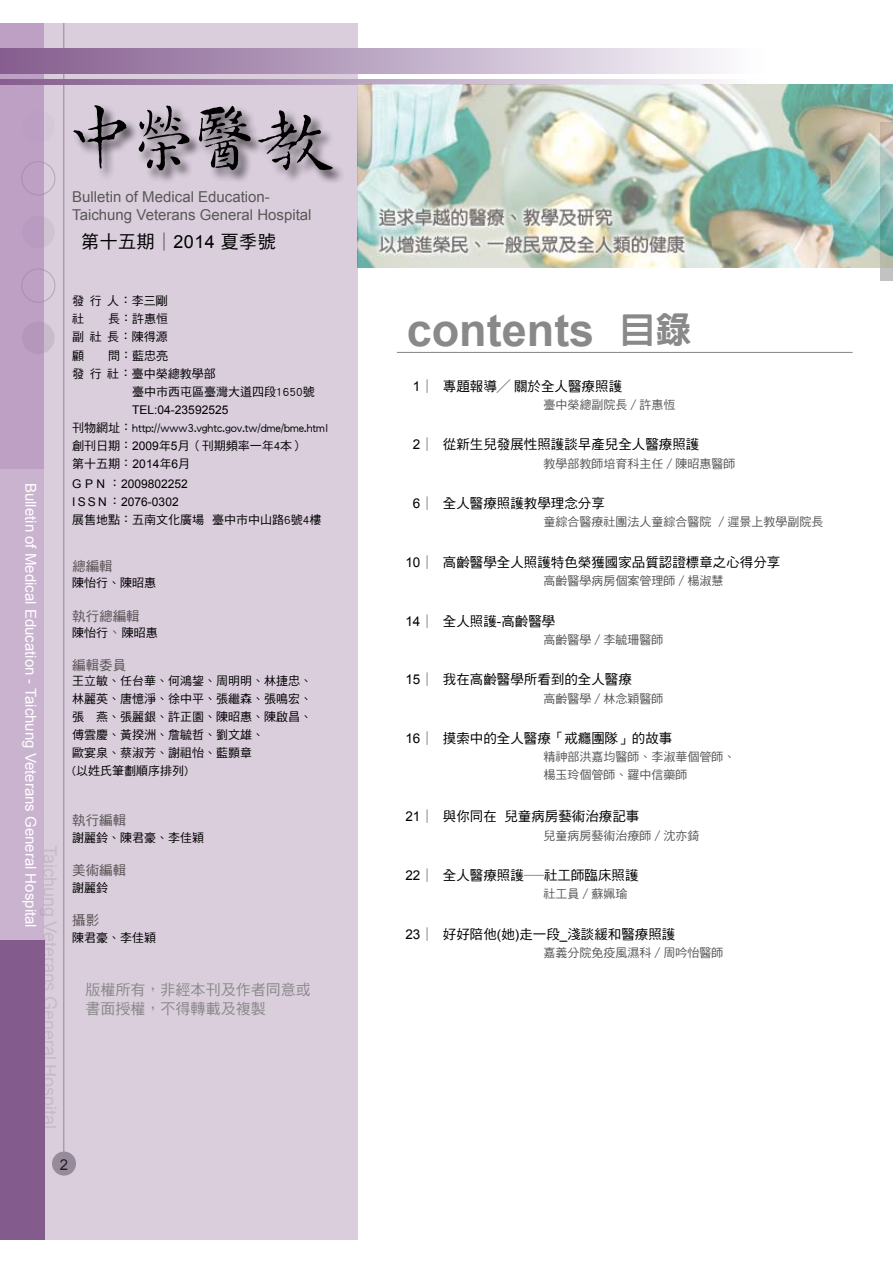
<style>
.page{position:relative;width:893px;height:1263px;background:#fff}
.page>*{position:absolute;margin:0;border:0;box-sizing:border-box;transform-origin:0 0}
.t1{font:700 45px "Arial";color:#898989}
.t2{font:18px "DF Hei Std W5";letter-spacing:.025em;color:#000}
.t3{font:15px/18px "Arial";color:#595757}
.t4{font:15px "Arial";color:#fff}
.t5{font:15px/19.5px "DF Hei Std W5";color:#898989}
.t6{font:15px "Arial";color:#000}
.t7{font:13.5px "DF Hei Std W5";color:#000}
.t8{font:13.5px "DF Hei Std W5";color:#595455}
.t9{font:12px/18px "DF Hei Std W5";color:#000}
.t10{font:12px/18px "DF Hei Std W5";color:#595757}
.t11{font:12px/18px "Arial";color:#000}
.s1{font-family:"Arial"}
.s2{font-family:"DF Hei Std W5"}
.s3{font-size:13.5px;color:#595455}
.s4{font-family:"AR Hei B5";font-weight:800;font-size:36px}
</style>
<div class="page">
<div style="left:880px;top:122px;width:13px;height:159px;background:#c2c2c2"></div>
<div style="left:0;top:23px;width:358px;height:1216px;background:#dacedd"></div>
<div style="left:71px;top:103px;width:274px;height:81px;background:#000;opacity:.75"></div>
<svg style="left:73px;top:105px;width:54px;height:64px"></svg>
<svg style="left:139px;top:105px;width:51px;height:65px"></svg>
<svg style="left:258px;top:110px;width:75px;height:60px"></svg>
<svg style="left:198px;top:105px;width:53px;height:66px"></svg>
<hr style="left:397px;top:352px;width:456px;height:1px;background:#000">
<div style="left:0;top:23px;width:44px;height:1216px;background:#cab3cf"></div>
<div style="left:0;top:23px;width:44px;height:446px;background:#bfa0c5"></div>
<div style="left:0;top:940px;width:44px;height:299px;background:#845b8d"></div>
<div style="left:0;top:49px;width:773px;height:24px;background:linear-gradient(to right,#825a8d,#fdfeff)"></div>
<svg style="left:0;top:80px;width:773px;height:5px;background:#beacc5"></svg>
<img style="left:358px;top:85px;width:535px;height:183px">
<p class="t4" style="left:40px;top:483px;width:446px;rotate:90deg">Bulletin of Medical Education - Taichung Veterans General Hospital</p>
<p class="t3" style="left:72px;top:188px;width:241px">Bulletin of Medical Education-<br>Taichung Veterans General Hospital</p>
<h2 class="t2" style="left:81px;top:232px;width:196px">第十五期│<span class="s1">2014</span> 夏季號</h2>
<p class="t9" style="left:72px;top:291px;width:97px">發 行 人：李三剛</p>
<p class="t9" style="left:72px;top:309px;width:97px">社　　長：許惠恒</p>
<p class="t9" style="left:72px;top:327px;width:97px">副 社 長：陳得源</p>
<p class="t9" style="left:72px;top:346px;width:97px">顧　　問：藍忠亮</p>
<p class="t9" style="left:72px;top:365px;width:145px">發 行 社：臺中榮總教學部</p>
<p class="t9" style="left:120px;top:383px;width:196px">　臺中市西屯區臺灣大道四段1650號</p>
<p class="t11" style="left:132px;top:401px;width:98px">TEL:04-23592525</p>
<p class="t9" style="left:72px;top:419px;width:258px">刊物網址：http://www3.vghtc.gov.tw/dme/bme.html創刊日期：<span class="s1">2009</span>年<span class="s1">5</span>月（刊期頻率一年4本）<br>第十五期：<span class="s1">2014</span>年<span class="s1">6</span>月</p>
<p class="t11" style="left:72px;top:475px;width:117px">G P N <span class="s2">：</span>2009802252<br>I S S N <span class="s2">：</span>2076-0302</p>
<p class="t9" style="left:72px;top:510px;width:251px">展售地點：五南文化廣場 臺中市中山路6號4樓</p>
<p class="t8" style="left:72px;top:558px;width:42px">總編輯</p>
<p class="t9" style="left:72px;top:574px;width:85px">陳怡行、陳昭惠</p>
<p class="t8" style="left:72px;top:609px;width:69px">執行總編輯</p>
<p class="t9" style="left:72px;top:623px;width:87px">陳怡行<span class="s3">、</span>陳昭惠</p>
<p class="t8" style="left:72px;top:657px;width:55px">編輯委員</p>
<p class="t9" style="left:72px;top:671px;width:241px">王立敏、任台華、何鴻鋆、周明明、林捷忠、林麗英、唐憶淨、徐中平、張繼森、張鳴宏、張 燕、張麗銀、許正園、陳昭惠、陳啟昌、傅雲慶、黃揆洲、詹毓哲、劉文雄、<br>歐宴泉、蔡淑芳、謝祖怡、藍顥章<br>(以姓氏筆劃順序排列)</p>
<p class="t8" style="left:72px;top:813px;width:55px">執行編輯</p>
<p class="t9" style="left:72px;top:828px;width:133px">謝麗鈴、陳君豪、李佳穎</p>
<p class="t8" style="left:72px;top:863px;width:55px">美術編輯</p>
<p class="t9" style="left:72px;top:878px;width:37px">謝麗鈴</p>
<p class="t8" style="left:72px;top:913px;width:28px">攝影</p>
<p class="t9" style="left:72px;top:929px;width:85px">陳君豪、李佳穎</p>
<p class="t5" style="left:86px;top:979px;width:226px">版權所有，非經本刊及作者同意或書面授權，不得轉載及複製</p>
<p class="t6" style="left:60px;top:1154px;width:10px">2</p>
<h1 class="t1" style="left:407px;top:300px;width:286px">contents <span class="s4">目錄</span></h1>
<p class="t7" style="left:413px;top:378px;width:211px"><span class="s1">1</span>│ 專題報導╱ 關於全人醫療照護</p>
<p class="t10" style="left:543px;top:395px;width:133px">臺中榮總副院長∕許惠恆</p>
<p class="t7" style="left:413px;top:437px;width:288px"><span class="s1">2</span>│ 從新生兒發展性照護談早產兒全人醫療照護</p>
<p class="t10" style="left:543px;top:454px;width:193px">教學部教師培育科主任∕陳昭惠醫師</p>
<p class="t7" style="left:413px;top:496px;width:193px"><span class="s1">6</span>│ 全人醫療照護教學理念分享</p>
<p class="t10" style="left:543px;top:513px;width:281px">童綜合醫療社團法人童綜合醫院 ∕遲景上教學副院長</p>
<p class="t7" style="left:405px;top:555px;width:377px"><span class="s1">10</span>│ 高齡醫學全人照護特色榮獲國家品質認證標章之心得分享</p>
<p class="t10" style="left:543px;top:571px;width:181px">高齡醫學病房個案管理師∕楊淑慧</p>
<p class="t7" style="left:405px;top:613px;width:151px"><span class="s1">14</span>│ 全人照護<span class="s1">-</span>高齡醫學</p>
<p class="t10" style="left:543px;top:630px;width:121px">高齡醫學∕李毓珊醫師</p>
<p class="t7" style="left:405px;top:672px;width:228px"><span class="s1">15</span>│ 我在高齡醫學所看到的全人醫療</p>
<p class="t10" style="left:543px;top:689px;width:121px">高齡醫學∕林念穎醫師</p>
<p class="t7" style="left:405px;top:731px;width:269px"><span class="s1">16</span>│ 摸索中的全人醫療「戒癮團隊」的故事</p>
<p class="t10" style="left:543px;top:748px;width:193px">精神部洪嘉均醫師、李淑華個管師、楊玉玲個管師、羅中信藥師</p>
<p class="t7" style="left:405px;top:808px;width:236px"><span class="s1">21</span>│ 與你同在兒童病房藝術治療記事</p>
<p class="t10" style="left:543px;top:826px;width:157px">兒童病房藝術治療師∕沈亦錡</p>
<p class="t7" style="left:405px;top:868px;width:235px"><span class="s1">22</span>│ 全人醫療照護―社工師臨床照護</p>
<p class="t10" style="left:543px;top:885px;width:85px">社工員∕蘇姵瑜</p>
<p class="t7" style="left:405px;top:927px;width:271px"><span class="s1">23</span>│ 好好陪他<span class="s1">(</span>她<span class="s1">)</span>走一段<span class="s1">_</span>淺談緩和醫療照護</p>
<p class="t10" style="left:543px;top:944px;width:181px">嘉義分院免疫風濕科∕周吟怡醫師</p>
</div>
